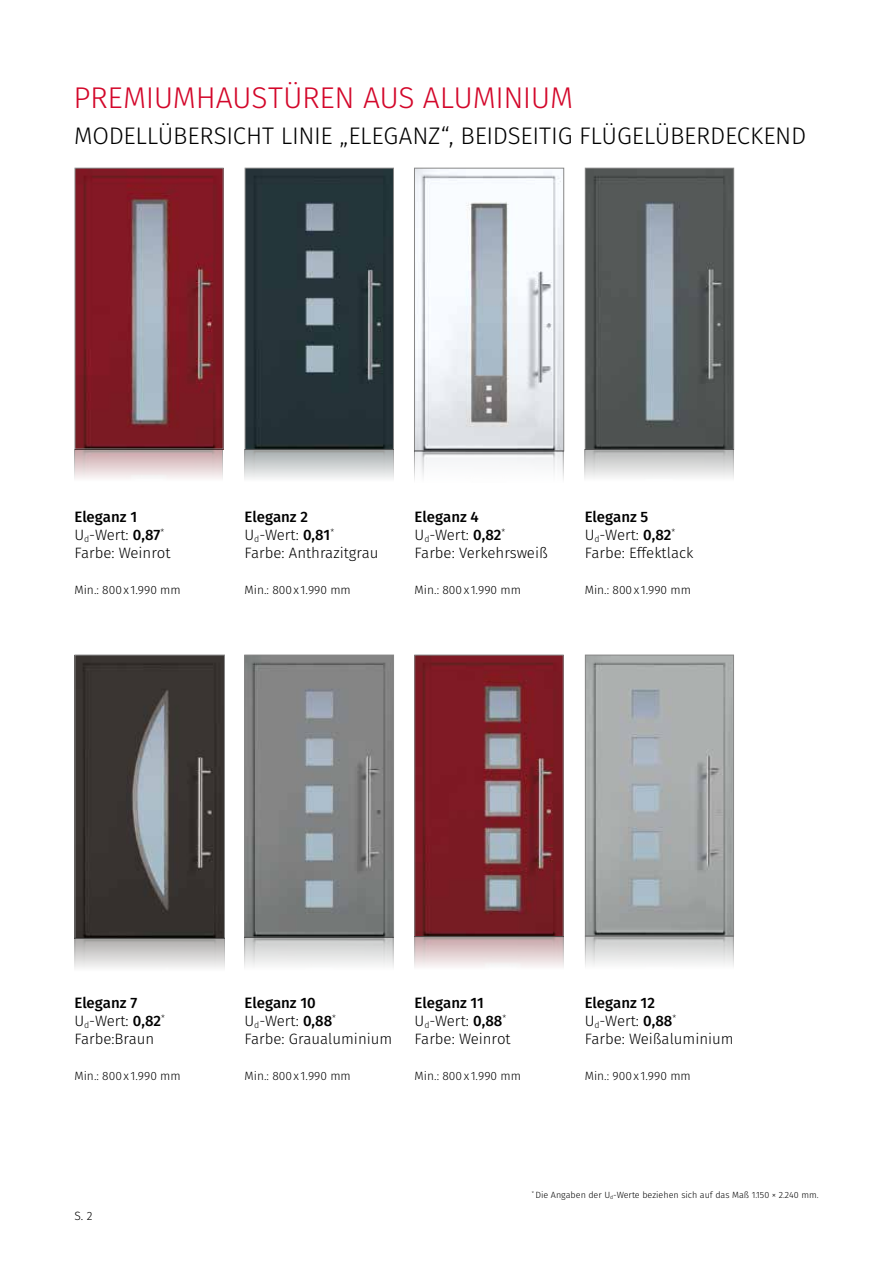
<style>
.page{position:relative;width:893px;height:1263px;background:#fff}
.page>*{position:absolute;margin:0;border:0;box-sizing:border-box;transform-origin:0 0}
.t1{font:300 30px "Fira Sans";letter-spacing:-.015em;color:#d3072a}
.t2{font:300 24px "Fira Sans";letter-spacing:-.01em;color:#000}
.t3{font:300 15px/18px "Fira Sans";color:#000}
.t4{font:300 12px "Fira Sans";color:#000}
.t5{font:300 9px "Fira Sans";color:#000}
.s1{font-weight:500}
</style>
<div class="page">
<img style="left:246px;top:170px;width:146px;height:309px">
<div style="left:245px;top:168px;width:149px;height:282px;border:1px solid #878787"></div>
<img style="left:76px;top:170px;width:145px;height:309px">
<div style="left:75px;top:168px;width:148px;height:281px;border:1px solid #878787"></div>
<img style="left:416px;top:170px;width:148px;height:310px">
<div style="left:414px;top:168px;width:150px;height:283px;border:1px solid #878787"></div>
<img style="left:587px;top:170px;width:147px;height:309px">
<div style="left:585px;top:168px;width:149px;height:282px;border:1px solid #878787"></div>
<img style="left:77px;top:657px;width:146px;height:311px">
<div style="left:75px;top:655px;width:150px;height:284px;border:1px solid #878787"></div>
<img style="left:246px;top:657px;width:148px;height:310px">
<div style="left:244px;top:655px;width:150px;height:282px;border:1px solid #878787"></div>
<img style="left:416px;top:657px;width:145px;height:310px">
<div style="left:414px;top:655px;width:149px;height:282px;border:1px solid #878787"></div>
<img style="left:587px;top:657px;width:145px;height:308px">
<div style="left:585px;top:655px;width:149px;height:281px;border:1px solid #878787"></div>
<h1 class="t1" style="left:74px;top:77px;width:501px">PREMIUMHAUSTÜREN AUS ALUMINIUM</h1>
<h2 class="t2" style="left:74px;top:119px;width:734px">MODELLÜBERSICHT LINIE „ELEGANZ“, BEIDSEITIG FLÜGELÜBERDECKEND</h2>
<p class="t3" style="left:74px;top:508px;width:98px"><span class="s1">Eleganz 1<br></span>U<sub>d</sub>-Wert: <span class="s1">0,87</span><sup>*<br></sup>Farbe: Weinrot</p>
<p class="t4" style="left:74px;top:581px;width:108px">Min.: 800x 1.990 mm</p>
<p class="t3" style="left:244px;top:508px;width:135px"><span class="s1">Eleganz 2<br></span>U<sub>d</sub>-Wert: <span class="s1">0,81</span><sup>*<br></sup>Farbe: Anthrazitgrau</p>
<p class="t4" style="left:244px;top:581px;width:108px">Min.: 800x 1.990 mm</p>
<p class="t3" style="left:415px;top:508px;width:135px"><span class="s1">Eleganz 4<br></span>U<sub>d</sub>-Wert: <span class="s1">0,82</span><sup>*<br></sup>Farbe: Verkehrsweiß</p>
<p class="t4" style="left:415px;top:581px;width:108px">Min.: 800x 1.990 mm</p>
<p class="t3" style="left:585px;top:508px;width:110px"><span class="s1">Eleganz 5<br></span>U<sub>d</sub>-Wert: <span class="s1">0,82</span><sup>*<br></sup>Farbe: Effektlack</p>
<p class="t4" style="left:585px;top:581px;width:108px">Min.: 800x 1.990 mm</p>
<p class="t3" style="left:74px;top:994px;width:92px"><span class="s1">Eleganz 7<br></span>U<sub>d</sub>-Wert: <span class="s1">0,82</span><sup>*<br></sup>Farbe:Braun</p>
<p class="t4" style="left:74px;top:1067px;width:108px">Min.: 800x 1.990 mm</p>
<p class="t4" style="left:74px;top:1207px;width:20px">S. 2</p>
<p class="t3" style="left:244px;top:994px;width:149px"><span class="s1">Eleganz 10<br></span>U<sub>d</sub>-Wert: <span class="s1">0,88</span><sup>*<br></sup>Farbe: Graualuminium</p>
<p class="t4" style="left:244px;top:1067px;width:108px">Min.: 800x 1.990 mm</p>
<p class="t3" style="left:415px;top:994px;width:98px"><span class="s1">Eleganz 11<br></span>U<sub>d</sub>-Wert: <span class="s1">0,88</span><sup>*<br></sup>Farbe: Weinrot</p>
<p class="t4" style="left:415px;top:1067px;width:108px">Min.: 800x 1.990 mm</p>
<p class="t3" style="left:585px;top:994px;width:151px"><span class="s1">Eleganz 12<br></span>U<sub>d</sub>-Wert: <span class="s1">0,88</span><sup>*<br></sup>Farbe: Weißaluminium</p>
<p class="t4" style="left:585px;top:1067px;width:108px">Min.: 900x 1.990 mm</p>
<p class="t5" style="left:532px;top:1188px;width:288px"><sup>*</sup> Die Angaben der U<sub>d</sub>-Werte beziehen sich auf das Maß 1.150 × 2.240 mm.</p>
</div>
